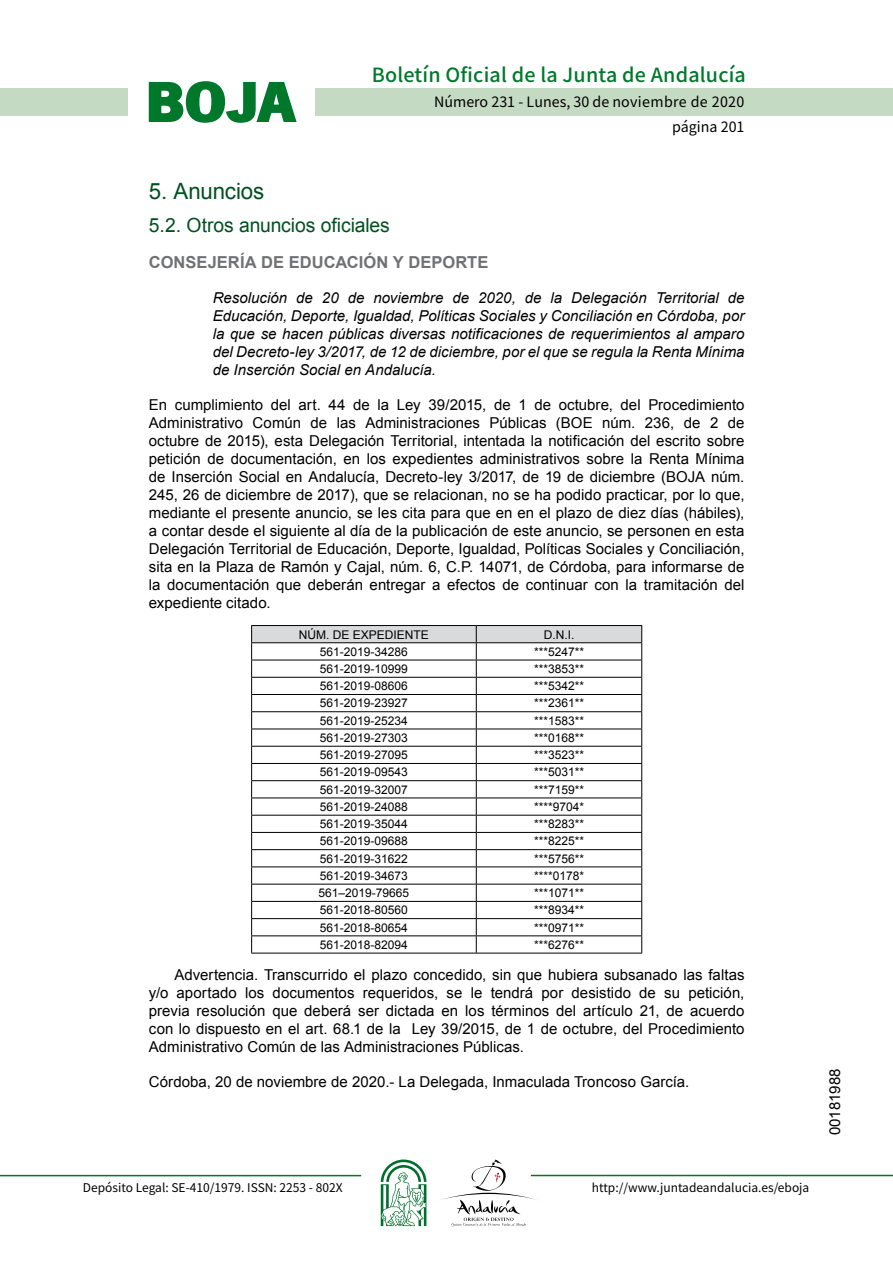
<style>
.page{position:relative;width:893px;height:1263px;background:#fff}
.page>*{position:absolute;margin:0;border:0;box-sizing:border-box;transform-origin:0 0}
.t1{font:700 57.75px "News Got T";color:#00782c;scale:1.14 1}
.t2{font:22.5px "Arial";letter-spacing:-.005em;color:#00501f}
.t3{font:500 19.5px "Noto Sans HK";letter-spacing:.01em;color:#00782c}
.t4{font:19.5px "Arial";letter-spacing:-.005em;color:#00501f}
.t5{font:700 16.5px "Arial";color:#707173}
.t6{font:15px/18px "Arial";color:#000;text-align:justify}
.t7{font:italic 15px/18px "Arial";color:#000;text-align:justify}
.t8{font:14.25px/24.5px "Noto Sans HK";color:#000;text-align:right}
.t9{font:12px "Arial";color:#000}
.t10{font:12px "Noto Sans HK";color:#000}
</style>
<div class="page">
<div style="left:315px;top:88px;width:577px;height:28px;background:#c5dac3"></div>
<div style="left:0;top:88px;width:128px;height:28px;background:#c5dac3"></div>
<hr style="left:0;top:1175px;width:361px;height:1px;background:#00782c">
<hr style="left:531px;top:1175px;width:361px;height:1px;background:#00782c">
<svg style="left:148px;top:81px;width:149px;height:42px"></svg>
<svg style="left:442px;top:1159px;width:100px;height:67px"></svg>
<svg style="left:381px;top:1160px;width:45px;height:66px"></svg>
<hr style="left:251px;top:625px;width:225px;height:1px;background:#000">
<hr style="left:476px;top:625px;width:166px;height:1px;background:#000">
<svg style="left:251px;top:626px;width:391px;height:327px"></svg>
<hr style="left:251px;top:953px;width:225px;height:1px;background:#000">
<hr style="left:476px;top:953px;width:166px;height:1px;background:#000">
<h1 class="t1" style="left:145px;top:68px;width:133px">BOJA</h1>
<h3 class="t3" style="left:372px;top:64px;width:375px">Boletín Oficial de la Junta de Andalucía</h3>
<p class="t8" style="left:434px;top:90px;width:312px">Número 231 - Lunes, 30 de noviembre de 2020 página 201</p>
<h2 class="t2" style="left:149px;top:177px;width:117px">5. Anuncios</h2>
<h3 class="t4" style="left:149px;top:212px;width:242px">5.2. Otros anuncios oficiales</h3>
<p class="t5" style="left:149px;top:251px;width:341px">CONSEJERÍA DE EDUCACIÓN Y DEPORTE</p>
<p class="t7" style="left:213px;top:289px;width:533px">Resolución de 20 de noviembre de 2020, de la Delegación Territorial de Educación, Deporte, Igualdad, Políticas Sociales y Conciliación en Córdoba, por la que se hacen públicas diversas notificaciones de requerimientos al amparo del Decreto-ley 3/2017, de 12 de diciembre, por el que se regula la Renta Mínima de Inserción Social en Andalucía.</p>
<p class="t6" style="left:149px;top:396px;width:597px">En cumplimiento del art. 44 de la Ley 39/2015, de 1 de octubre, del Procedimiento Administrativo Común de las Administraciones Públicas (BOE núm. 236, de 2 de octubre de 2015), esta Delegación Territorial, intentada la notificación del escrito sobre petición de documentación, en los expedientes administrativos sobre la Renta Mínima de Inserción Social en Andalucía, Decreto-ley 3/2017, de 19 de diciembre (BOJA núm.<br>245, 26 de diciembre de 2017), que se relacionan, no se ha podido practicar, por lo que, mediante el presente anuncio, se les cita para que en en el plazo de diez días (hábiles), a contar desde el siguiente al día de la publicación de este anuncio, se personen en esta Delegación Territorial de Educación, Deporte, Igualdad, Políticas Sociales y Conciliación, sita en la Plaza de Ramón y Cajal, núm. 6, C.P. 14071, de Córdoba, para informarse de la documentación que deberán entregar a efectos de continuar con la tramitación del expediente citado.</p>
<p class="t9" style="left:299px;top:626px;width:132px">NÚM. DE EXPEDIENTE</p>
<p class="t9" style="left:543px;top:626px;width:32px">D.N.I.</p>
<p class="t9" style="left:320px;top:644px;width:90px">561-2019-34286</p>
<p class="t9" style="left:534px;top:644px;width:52px">***5247**</p>
<p class="t9" style="left:320px;top:661px;width:90px">561-2019-10999</p>
<p class="t9" style="left:534px;top:661px;width:52px">***3853**</p>
<p class="t9" style="left:320px;top:678px;width:90px">561-2019-08606</p>
<p class="t9" style="left:534px;top:678px;width:52px">***5342**</p>
<p class="t9" style="left:320px;top:695px;width:90px">561-2019-23927</p>
<p class="t9" style="left:534px;top:695px;width:52px">***2361**</p>
<p class="t9" style="left:320px;top:713px;width:90px">561-2019-25234</p>
<p class="t9" style="left:534px;top:713px;width:52px">***1583**</p>
<p class="t9" style="left:320px;top:730px;width:90px">561-2019-27303</p>
<p class="t9" style="left:534px;top:730px;width:52px">***0168**</p>
<p class="t9" style="left:320px;top:747px;width:90px">561-2019-27095</p>
<p class="t9" style="left:534px;top:747px;width:52px">***3523**</p>
<p class="t9" style="left:320px;top:764px;width:90px">561-2019-09543</p>
<p class="t9" style="left:534px;top:764px;width:52px">***5031**</p>
<p class="t9" style="left:320px;top:782px;width:90px">561-2019-32007</p>
<p class="t9" style="left:534px;top:782px;width:52px">***7159**</p>
<p class="t9" style="left:320px;top:799px;width:90px">561-2019-24088</p>
<p class="t9" style="left:534px;top:799px;width:52px">****9704*</p>
<p class="t9" style="left:320px;top:816px;width:90px">561-2019-35044</p>
<p class="t9" style="left:534px;top:816px;width:52px">***8283**</p>
<p class="t9" style="left:320px;top:833px;width:90px">561-2019-09688</p>
<p class="t9" style="left:534px;top:833px;width:52px">***8225**</p>
<p class="t9" style="left:320px;top:851px;width:90px">561-2019-31622</p>
<p class="t9" style="left:534px;top:851px;width:52px">***5756**</p>
<p class="t9" style="left:320px;top:868px;width:90px">561-2019-34673</p>
<p class="t9" style="left:534px;top:868px;width:52px">****0178*</p>
<p class="t9" style="left:318px;top:885px;width:92px">561–2019-79665</p>
<p class="t9" style="left:534px;top:885px;width:52px">***1071**</p>
<p class="t9" style="left:320px;top:902px;width:90px">561-2018-80560</p>
<p class="t9" style="left:534px;top:902px;width:52px">***8934**</p>
<p class="t9" style="left:320px;top:920px;width:90px">561-2018-80654</p>
<p class="t9" style="left:534px;top:920px;width:52px">***0971**</p>
<p class="t9" style="left:320px;top:937px;width:90px">561-2018-82094</p>
<p class="t9" style="left:534px;top:937px;width:52px">***6276**</p>
<p class="t6" style="left:149px;top:966px;width:597px;text-indent:26px">Advertencia. Transcurrido el plazo concedido, sin que hubiera subsanado las faltas y/o aportado los documentos requeridos, se le tendrá por desistido de su petición, previa resolución que deberá ser dictada en los términos del artículo 21, de acuerdo con lo dispuesto en el art. 68.1 de la Ley 39/2015, de 1 de octubre, del Procedimiento Administrativo Común de las Administraciones Públicas.</p>
<p class="t6" style="left:149px;top:1073px;width:542px">Córdoba, 20 de noviembre de 2020.- La Delegada, Inmaculada Troncoso García.</p>
<p class="t6" style="left:826px;top:1135px;width:68px;rotate:-90deg">00181988</p>
<p class="t10" style="left:83px;top:1181px;width:261px">Depósito Legal: SE-410/1979. ISSN: 2253 - 802X</p>
<p class="t10" style="left:592px;top:1181px;width:219px">http://www.juntadeandalucia.es/eboja</p>
</div>
